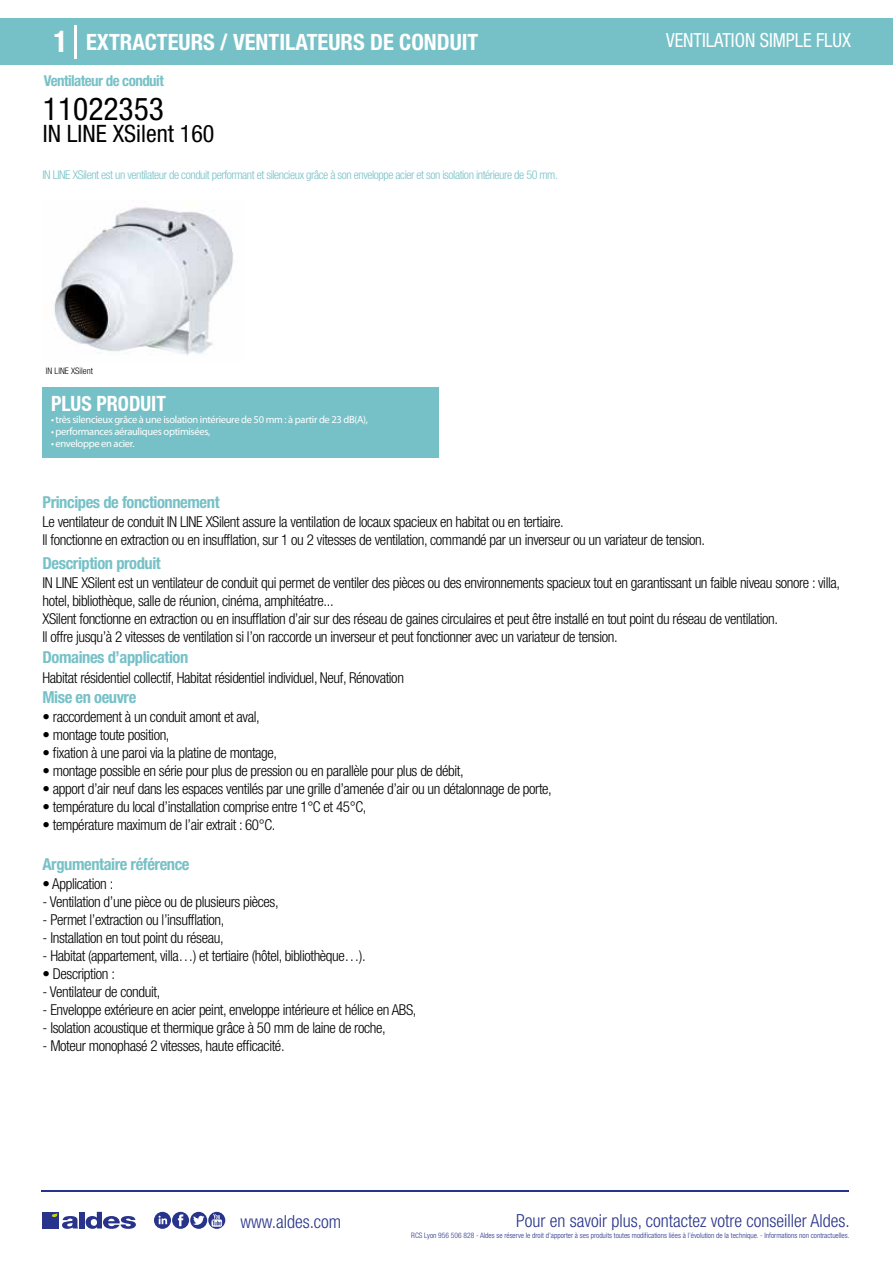
<style>
.page{position:relative;width:893px;height:1263px;background:#fff}
.page>*{position:absolute;margin:0;border:0;box-sizing:border-box;transform-origin:0 0}
.t1{font:condensed 31.5px "Helvetica Neue LT Std";color:#000}
.t2{font:condensed 24px "Helvetica Neue LT Std";color:#000}
.t3{font:700 condensed 22.5px "Helvetica Neue LT Std";color:#fff}
.t4{font:700 condensed 21px "Helvetica Neue";color:#fff;scale:.95 1}
.t5{font:condensed 19.5px "Helvetica Neue LT Std";color:#fff;scale:.95 1}
.t6{font:300 condensed 18px "Helvetica Neue";color:#28348b}
.t7{font:700 condensed 16.5px "Helvetica Neue LT Std";letter-spacing:-.025em;color:#76c1c7}
.t8{font:300 condensed 15px/18px "Helvetica Neue LT Std";letter-spacing:-.025em;color:#000}
.t9{font:700 condensed 15px "Helvetica Neue LT Std";letter-spacing:-.035em;color:#76c1c7}
.t10{font:300 condensed 12px "Helvetica Neue LT Std";letter-spacing:-.035em;color:#76c1c7}
.t11{font:10.5px "Myriad Pro";letter-spacing:-.03em;color:#fff}
.t12{font:300 condensed 9px "Helvetica Neue";color:#000}
.t13{font:300 condensed 7.5px "Helvetica Neue";color:#28348b}
.s1{font-size:30px}
</style>
<div class="page">
<div style="left:0;top:18px;width:893px;height:46px;background:#76c1c7"></div>
<div style="left:43px;top:387px;width:396px;height:70px;background:#76c1c7"></div>
<hr style="left:74px;top:25px;width:2px;height:33px;background:#fff">
<svg style="left:54px;top:207px;width:179px;height:148px"></svg>
<hr style="left:41px;top:1190px;width:808px;height:1px;background:#28348b">
<svg style="left:154px;top:1212px;width:71px;height:17px"></svg>
<div style="left:42px;top:1212px;width:17px;height:16px;background:#28348b"></div>
<div style="left:79px;top:1212px;width:5px;height:16px;background:#28348b"></div>
<svg style="left:86px;top:1212px;width:50px;height:17px"></svg>
<svg style="left:52px;top:1213px;width:26px;height:16px"></svg>
<h3 class="t3" style="left:54px;top:28px;width:426px"><span class="s1">1</span> EXTRACTEURS / VENTILATEURS DE CONDUIT</h3>
<h3 class="t5" style="left:666px;top:29px;width:196px">VENTILATION SIMPLE FLUX</h3>
<p class="t9" style="left:44px;top:71px;width:121px">Ventilateur de conduit</p>
<h1 class="t1" style="left:43px;top:91px;width:122px">11022353</h1>
<h2 class="t2" style="left:43px;top:120px;width:173px">IN LINE XSilent 160</h2>
<p class="t10" style="left:43px;top:167px;width:517px">IN LINE XSilent est un ventilateur de conduit performant et silencieux grâce à son enveloppe acier et son isolation intérieure de 50 mm.</p>
<p class="t12" style="left:46px;top:365px;width:48px">IN LINE XSilent</p>
<h3 class="t4" style="left:51px;top:391px;width:122px">PLUS PRODUIT</h3>
<p class="t11" style="left:51px;top:413px;width:318px">• très silencieux grâce à une isolation intérieure de 50 mm : à partir de 23 dB(A),</p>
<p class="t11" style="left:51px;top:425px;width:161px">• performances aérauliques optimisées,</p>
<p class="t11" style="left:51px;top:437px;width:85px">• enveloppe en acier.</p>
<p class="t7" style="left:43px;top:492px;width:179px">Principes de fonctionnement</p>
<p class="t8" style="left:43px;top:513px;width:664px">Le ventilateur de conduit IN LINE XSilent assure la ventilation de locaux spacieux en habitat ou en tertiaire.<br>Il fonctionne en extraction ou en insufflation, sur 1 ou 2 vitesses de ventilation, commandé par un inverseur ou un variateur de tension.</p>
<p class="t8" style="left:43px;top:573px;width:799px">IN LINE XSilent est un ventilateur de conduit qui permet de ventiler des pièces ou des environnements spacieux tout en garantissant un faible niveau sonore : villa, hotel, bibliothèque, salle de réunion, cinéma, amphitéatre...<br>XSilent fonctionne en extraction ou en insufflation d’air sur des réseau de gaines circulaires et peut être installé en tout point du réseau de ventilation.<br>Il offre jusqu’à 2 vitesses de ventilation si l’on raccorde un inverseur et peut fonctionner avec un variateur de tension.</p>
<p class="t8" style="left:43px;top:668px;width:363px">Habitat résidentiel collectif, Habitat résidentiel individuel, Neuf, Rénovation</p>
<p class="t8" style="left:43px;top:708px;width:219px">• raccordement à un conduit amont et aval,</p>
<p class="t8" style="left:43px;top:726px;width:129px">• montage toute position,</p>
<p class="t8" style="left:43px;top:744px;width:236px">• fixation à une paroi via la platine de montage,</p>
<p class="t8" style="left:43px;top:762px;width:423px">• montage possible en série pour plus de pression ou en parallèle pour plus de débit,</p>
<p class="t8" style="left:43px;top:780px;width:511px">• apport d’air neuf dans les espaces ventilés par une grille d’amenée d’air ou un détalonnage de porte,</p>
<p class="t8" style="left:43px;top:798px;width:325px">• température du local d’installation comprise entre 1°C et 45°C,</p>
<p class="t8" style="left:43px;top:816px;width:234px">• température maximum de l’air extrait : 60°C.</p>
<p class="t7" style="left:43px;top:553px;width:120px">Description produit</p>
<p class="t7" style="left:43px;top:647px;width:147px">Domaines d’application</p>
<p class="t7" style="left:43px;top:687px;width:95px">Mise en oeuvre</p>
<p class="t7" style="left:43px;top:854px;width:149px">Argumentaire référence</p>
<p class="t8" style="left:43px;top:875px;width:72px">• Application :</p>
<p class="t8" style="left:43px;top:893px;width:238px">- Ventilation d’une pièce ou de plusieurs pièces,</p>
<p class="t8" style="left:43px;top:911px;width:183px">- Permet l’extraction ou l’insufflation,</p>
<p class="t8" style="left:43px;top:929px;width:183px">- Installation en tout point du réseau,</p>
<p class="t8" style="left:43px;top:947px;width:325px">- Habitat (appartement, villa…) et tertiaire (hôtel, bibliothèque…).</p>
<p class="t8" style="left:43px;top:965px;width:74px">• Description :</p>
<p class="t8" style="left:43px;top:983px;width:119px">- Ventilateur de conduit,</p>
<p class="t8" style="left:43px;top:1001px;width:375px">- Enveloppe extérieure en acier peint, enveloppe intérieure et hélice en ABS,</p>
<p class="t8" style="left:43px;top:1019px;width:345px">- Isolation acoustique et thermique grâce à 50 mm de laine de roche,</p>
<p class="t8" style="left:43px;top:1037px;width:244px">- Moteur monophasé 2 vitesses, haute efficacité.</p>
<p class="t6" style="left:240px;top:1211px;width:102px">www.aldes.com</p>
<p class="t6" style="left:516px;top:1211px;width:335px">Pour en savoir plus, contactez votre conseiller Aldes.</p>
<p class="t13" style="left:411px;top:1230px;width:440px">RCS Lyon 956 506 828 - Aldes se réserve le droit d’apporter à ses produits toutes modifications liées à l’évolution de la technique. - Informations non contractuelles.</p>
</div>
